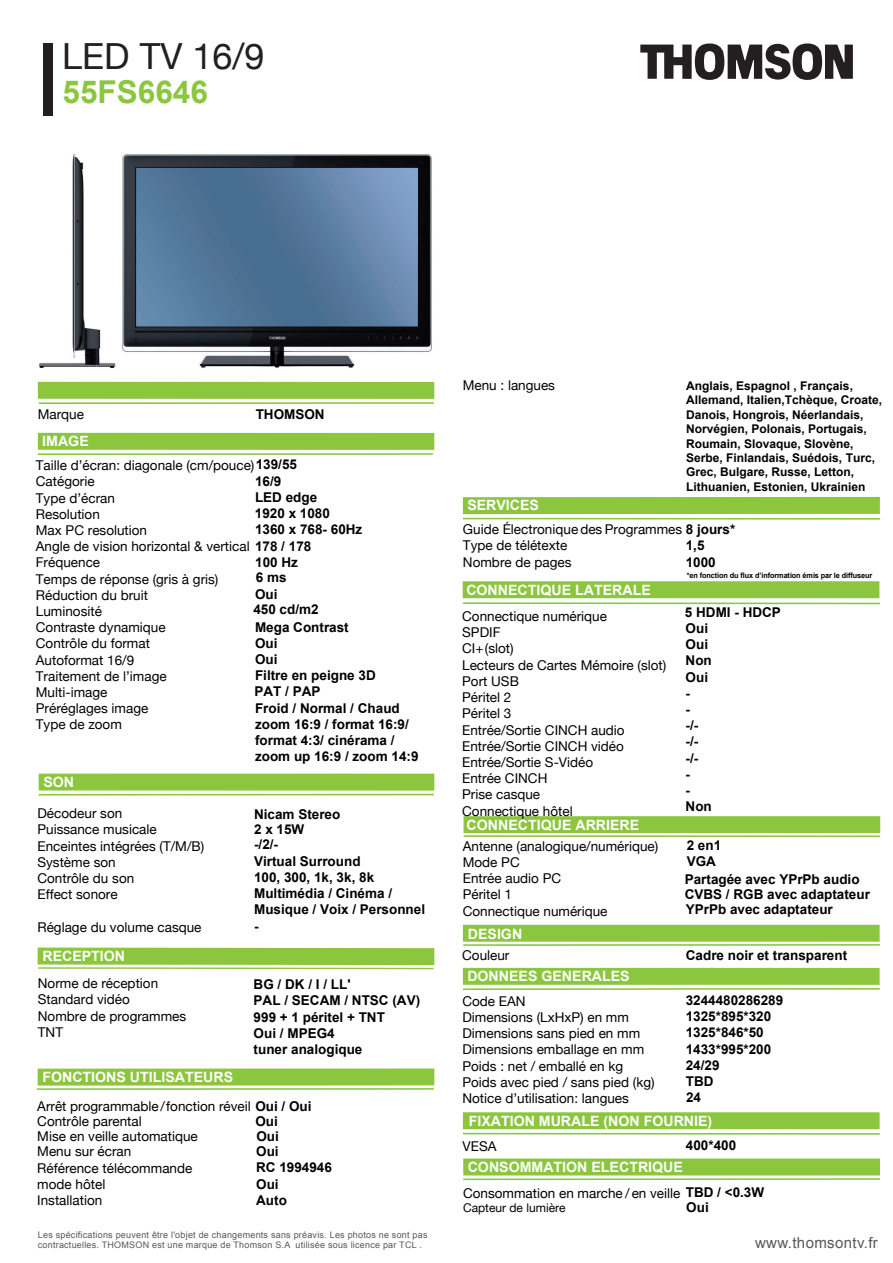
<style>
.page{position:relative;width:893px;height:1263px;background:#fff}
.page>*{position:absolute;margin:0;border:0;box-sizing:border-box;transform-origin:0 0}
.t1{font:36px "Helvetica Neue";color:#231f20}
.t2{font:700 31.5px "Arial";color:#8bc63e}
.t3{font:15px "Arial";letter-spacing:.025em;color:#57585a}
.t4{font:700 14.25px "Arial";color:#fff}
.t5{font:13.5px/16.2px "Helvetica Neue";color:#000}
.t6{font:700 13.5px/16.2px "Arial";color:#000}
.t7{font:700 12px/14.4px "Arial";color:#000}
.t8{font:12px "Helvetica Neue";color:#000}
.t9{font:9px/10.8px "Arial";letter-spacing:.025em;color:#57585a}
.t10{font:700 7.5px "Arial";letter-spacing:-.01em;color:#000}
.s1{font-family:"Arial";font-weight:700}
</style>
<div class="page">
<div style="left:43px;top:43px;width:10px;height:73px;background:#231f20"></div>
<div style="left:463px;top:1112px;width:417px;height:17px;background:#8bc63e"></div>
<div style="left:463px;top:925px;width:417px;height:17px;background:#8bc63e"></div>
<div style="left:463px;top:816px;width:417px;height:17px;background:#8bc63e"></div>
<div style="left:39px;top:773px;width:395px;height:17px;background:#8bc63e"></div>
<div style="left:38px;top:1068px;width:396px;height:17px;background:#8bc63e"></div>
<svg style="left:37px;top:947px;width:398px;height:23px;background:#a2d165"></svg>
<div style="left:38px;top:382px;width:396px;height:17px;background:#8bc63e"></div>
<div style="left:38px;top:433px;width:396px;height:17px;background:#8bc63e"></div>
<hr style="left:38px;top:453px;width:395px;height:2px;background:#8bc63e">
<div style="left:463px;top:497px;width:417px;height:17px;background:#8bc63e"></div>
<hr style="left:463px;top:518px;width:417px;height:2px;background:#8bc63e">
<div style="left:463px;top:581px;width:416px;height:17px;background:#8bc63e"></div>
<hr style="left:463px;top:944px;width:417px;height:2px;background:#8bc63e">
<div style="left:463px;top:968px;width:417px;height:17px;background:#8bc63e"></div>
<svg style="left:462px;top:988px;width:418px;height:2px"></svg>
<hr style="left:39px;top:402px;width:395px;height:2px;background:#8bc63e">
<hr style="left:39px;top:794px;width:395px;height:1px;background:#8bc63e">
<hr style="left:37px;top:1088px;width:397px;height:2px;background:#8bc63e">
<hr style="left:463px;top:1133px;width:417px;height:2px;background:#8bc63e">
<hr style="left:464px;top:835px;width:416px;height:2px;background:#8bc63e">
<hr style="left:463px;top:602px;width:417px;height:2px;background:#8bc63e">
<svg style="left:640px;top:43px;width:213px;height:37px"></svg>
<div style="left:463px;top:1158px;width:417px;height:17px;background:#8bc63e"></div>
<hr style="left:463px;top:1178px;width:417px;height:2px;background:#8bc63e">
<img style="left:39px;top:153px;width:393px;height:215px">
<h1 class="t1" style="left:62px;top:35px;width:204px">LED TV 16/9</h1>
<h2 class="t2" style="left:63px;top:71px;width:147px">55FS6646</h2>
<p class="t6" style="left:256px;top:407px;width:70px">THOMSON</p>
<p class="t5" style="left:38px;top:406px;width:48px">Marque</p>
<p class="t5" style="left:36px;top:457px;width:263px">Taille d’écran: diagonale (cm/pouce)<span class="s1">139/55<br></span>Catégorie<br>Type d’écran<br>Resolution<br>Max PC resolution</p>
<p class="t5" style="left:36px;top:554px;width:184px">Fréquence<br>Temps de réponse (gris à gris)<br>Réduction du bruit<br>Luminosité<br>Contraste dynamique<br>Contrôle du format<br>Autoformat 16/9<br>Traitement de l’image<br>Multi-image<br>Préréglages image<br>Type de zoom</p>
<p class="t4" style="left:42px;top:432px;width:48px">IMAGE</p>
<p class="t6" style="left:255px;top:473px;width:64px">16/9<br>LED edge</p>
<p class="t6" style="left:255px;top:522px;width:109px">1360 x 768- 60Hz</p>
<p class="t5" style="left:36px;top:538px;width:277px">Angle de vision horizontal &amp; vertical <span class="s1">178 / 178</span></p>
<p class="t6" style="left:255px;top:587px;width:24px">Oui</p>
<p class="t6" style="left:255px;top:619px;width:122px">Mega Contrast<br>Oui<br>Oui<br>Filtre en peigne 3D</p>
<p class="t6" style="left:255px;top:700px;width:165px">Froid / Normal / Chaud zoom 16:9 / format 16:9/ format 4:3/ cinérama / zoom up 16:9 / zoom 14:9</p>
<p class="t6" style="left:255px;top:506px;width:77px">1920 x 1080</p>
<p class="t6" style="left:255px;top:555px;width:44px">100 Hz</p>
<p class="t6" style="left:256px;top:570px;width:32px">6 ms</p>
<p class="t6" style="left:253px;top:602px;width:67px">450 cd/m2</p>
<p class="t6" style="left:254px;top:684px;width:68px">PAT / PAP</p>
<p class="t4" style="left:43px;top:773px;width:32px">SON</p>
<p class="t5" style="left:37px;top:805px;width:168px">Décodeur son<br>Puissance musicale<br>Enceintes intégrées (T/M/B)<br>Système son<br>Contrôle du son<br>Effect sonore</p>
<p class="t5" style="left:37px;top:918px;width:166px">Réglage du volume casque</p>
<p class="t4" style="left:42px;top:947px;width:84px">RECEPTION</p>
<p class="t5" style="left:38px;top:975px;width:150px">Norme de réception<br>Standard vidéo<br>Nombre de programmes<br>TNT</p>
<p class="t4" style="left:42px;top:1068px;width:192px">FONCTIONS UTILISATEURS</p>
<p class="t6" style="left:254px;top:807px;width:88px">Nicam Stereo</p>
<p class="t6" style="left:254px;top:837px;width:173px">-/2/-<br>Virtual Surround<br>100, 300, 1k, 3k, 8k<br>Multimédia / Cinéma /<br>Musique / Voix / Personnel -</p>
<p class="t6" style="left:254px;top:822px;width:52px">2 x 15W</p>
<p class="t6" style="left:254px;top:977px;width:168px">BG / DK / I / LL'<br>PAL / SECAM / NTSC (AV)<br>999 + 1 péritel + TNT<br>Oui / MPEG4<br>tuner analogique</p>
<p class="t5" style="left:37px;top:1098px;width:276px">Arrêt programmable /fonction réveil <span class="s1">Oui / Oui</span></p>
<p class="t6" style="left:255px;top:1114px;width:78px;line-height:15.6px">Oui<br>Oui<br>Oui<br>RC 1994946<br>Oui<br>Auto</p>
<p class="t5" style="left:37px;top:1113px;width:162px;line-height:15.8px">Contrôle parental<br>Mise en veille automatique<br>Menu sur écran<br>Référence télécommande mode hôtel<br>Installation</p>
<p class="t5" style="left:463px;top:377px;width:94px">Menu : langues</p>
<p class="t4" style="left:467px;top:496px;width:73px">SERVICES</p>
<p class="t7" style="left:686px;top:379px;width:198px">Anglais, Espagnol , Français, Allemand, Italien,Tchèque, Croate, Danois, Hongrois, Néerlandais, Norvégien, Polonais, Portugais, Roumain, Slovaque, Slovène, Serbe, Finlandais, Suédois, Turc, Grec, Bulgare, Russe, Letton, Lithuanien, Estonien, Ukrainien</p>
<p class="t5" style="left:463px;top:521px;width:274px">Guide Électronique des Programmes <span class="s1">8 jours*<br></span>Type de télétexte<br>Nombre de pages</p>
<p class="t6" style="left:686px;top:538px;width:32px">1,5<br>1000</p>
<p class="t4" style="left:466px;top:580px;width:186px">CONNECTIQUE LATERALE</p>
<p class="t5" style="left:462px;top:608px;width:206px">Connectique numérique<br>SPDIF<br>CI+(slot)<br>Lecteurs de Cartes Mémoire (slot)<br>Port USB<br>Péritel 2<br>Péritel 3<br>Entrée/Sortie CINCH audio<br>Entrée/Sortie CINCH vidéo<br>Entrée/Sortie S-Vidéo<br>Entrée CINCH<br>Prise casque<br>Connectique hôtel</p>
<p class="t4" style="left:467px;top:816px;width:174px">CONNECTIQUE ARRIERE</p>
<p class="t10" style="left:687px;top:570px;width:187px">*en fonction du flux d’information émis par le diffuseur</p>
<p class="t6" style="left:685px;top:605px;width:97px">5 HDMI - HDCP</p>
<p class="t6" style="left:686px;top:621px;width:28px">Oui<br>Oui<br>Non<br>Oui -<br>-<br>-/- -/- -/-<br>-<br>-<br>Non</p>
<p class="t6" style="left:687px;top:837px;width:36px">2 en1<br>VGA</p>
<p class="t5" style="left:463px;top:838px;width:197px">Antenne (analogique/numérique)<br>Mode PC<br>Entrée audio PC<br>Péritel 1<br>Connectique numérique</p>
<p class="t5" style="left:462px;top:946px;width:49px">Couleur</p>
<p class="t6" style="left:686px;top:947px;width:163px">Cadre noir et transparent</p>
<p class="t6" style="left:685px;top:871px;width:176px">Partagée avec YPrPb audio</p>
<p class="t6" style="left:685px;top:886px;width:187px">CVBS / RGB avec adaptateur</p>
<p class="t6" style="left:686px;top:902px;width:149px">YPrPb avec adaptateur</p>
<p class="t4" style="left:468px;top:924px;width:56px">DESIGN</p>
<p class="t4" style="left:467px;top:967px;width:164px">DONNEES GENERALES</p>
<p class="t5" style="left:462px;top:993px;width:194px">Code EAN<br>Dimensions (LxHxP) en mm<br>Dimensions sans pied en mm<br>Dimensions emballage en mm<br>Poids : net / emballé en kg<br>Poids avec pied / sans pied (kg)<br>Notice d’utilisation: langues</p>
<p class="t6" style="left:686px;top:992px;width:99px">3244480286289<br>1325*895*320<br>1325*846*50<br>1433*995*200<br>24/29<br>TBD</p>
<p class="t6" style="left:686px;top:1089px;width:17px">24</p>
<p class="t4" style="left:469px;top:1111px;width:245px">FIXATION MURALE (NON FOURNIE)</p>
<p class="t5" style="left:462px;top:1138px;width:35px">VESA</p>
<p class="t6" style="left:686px;top:1138px;width:52px">400*400</p>
<p class="t4" style="left:468px;top:1158px;width:217px">CONSOMMATION ELECTRIQUE</p>
<p class="t5" style="left:463px;top:1184px;width:303px">Consommation en marche / en veille <span class="s1">TBD / &lt;0.3W</span></p>
<p class="t8" style="left:463px;top:1201px;width:104px">Capteur de lumière</p>
<p class="t6" style="left:686px;top:1200px;width:24px">Oui</p>
<p class="t9" style="left:38px;top:1229px;width:391px">Les spécifications peuvent être l'objet de changements sans préavis. Les photos ne sont pas contractuelles. THOMSON est une marque de Thomson S.A utilisée sous licence par TCL .</p>
<p class="t3" style="left:755px;top:1233px;width:124px">www.thomsontv.fr</p>
</div>
